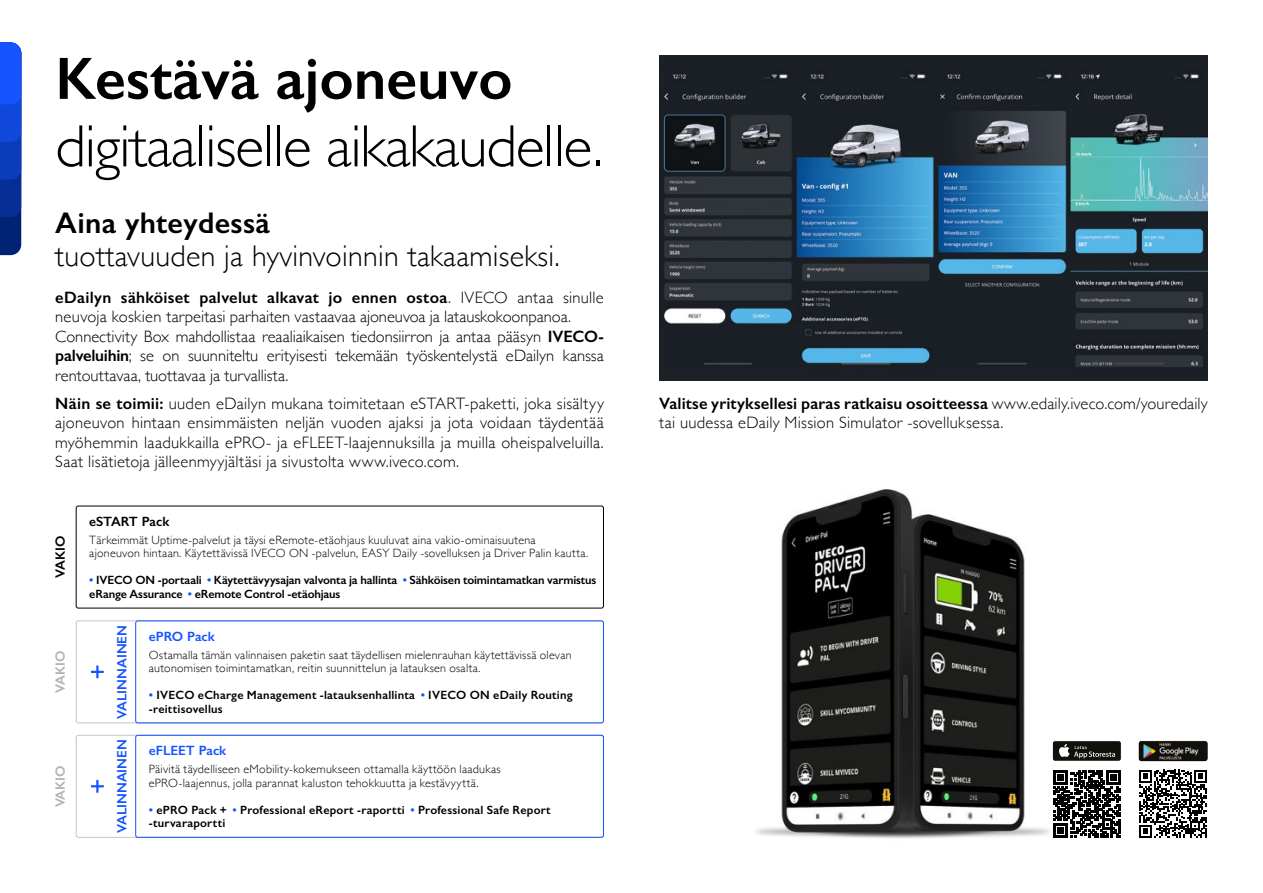
<style>
.page{position:relative;width:1263px;height:893px;background:#fff}
.page>*{position:absolute;margin:0;border:0;box-sizing:border-box;transform-origin:0 0}
.t1{font:300 60px "Gill Sans";letter-spacing:-.02em;color:#000}
.t2{font:600 60px "Gill Sans";color:#000}
.t3{font:300 30px "Gill Sans";letter-spacing:.01em;color:#000}
.t4{font:600 30px "Gill Sans";letter-spacing:.01em;color:#000}
.t5{font:300 16.5px/19.5px "Gill Sans";letter-spacing:.005em;color:#000}
.t6{font:600 13.5px "Gill Sans";color:#1554ff}
.t7{font:600 13.5px "Gill Sans";color:#000}
.t8{font:600 13.5px "Gill Sans";color:#b3b2b2}
.t9{font:300 12px/13.5px "Gill Sans";letter-spacing:.02em;color:#000}
.t10{font:600 12px/13.5px "Gill Sans";letter-spacing:.015em;color:#000}
.t11{font:600 12px/13.5px "Gill Sans";letter-spacing:-.01em;color:#000}
.s1{font-weight:600}
.s2{color:#1554ff}
</style>
<div class="page">
<svg style="left:0;top:43px;width:21px;height:212px;background:#0d3fc0"></svg>
<img style="left:756px;top:489px;width:294px;height:350px">
<img style="left:659px;top:55px;width:549px;height:325px">
<div style="left:76px;top:506px;width:528px;height:102px;border:1px solid #000;border-radius:2px"></div>
<div style="left:135px;top:620px;width:469px;height:103px;border:1px solid #1554ff;border-radius:2px"></div>
<div style="left:135px;top:735px;width:469px;height:103px;border:1px solid #1554ff;border-radius:2px"></div>
<svg style="left:91px;top:665px;width:13px;height:13px"></svg>
<svg style="left:91px;top:780px;width:13px;height:13px"></svg>
<svg style="left:1139px;top:770px;width:68px;height:68px"></svg>
<svg style="left:1053px;top:770px;width:68px;height:68px"></svg>
<svg style="left:1054px;top:770px;width:67px;height:67px"></svg>
<img style="left:1138px;top:741px;width:70px;height:20px">
<svg style="left:1052px;top:741px;width:69px;height:20px"></svg>
<h1 class="t2" style="left:55px;top:42px;width:459px">Kestävä ajoneuvo</h1>
<h1 class="t1" style="left:55px;top:99px;width:550px">digitaaliselle aikakaudelle.</h1>
<h2 class="t4" style="left:55px;top:205px;width:216px">Aina yhteydessä</h2>
<h2 class="t3" style="left:55px;top:233px;width:506px">tuottavuuden ja hyvinvoinnin takaamiseksi.</h2>
<p class="t5" style="left:55px;top:287px;width:550px"><span class="s1">eDailyn sähköiset palvelut alkavat jo ennen ostoa</span>. IVECO antaa sinulle neuvoja koskien tarpeitasi parhaiten vastaavaa ajoneuvoa ja latauskokoonpanoa.<br>Connectivity Box mahdollistaa reaaliaikaisen tiedonsiirron ja antaa pääsyn <span class="s1">IVECO&shy;palveluihin</span>; se on suunniteltu erityisesti tekemään työskentelystä eDailyn kanssa rentouttavaa, tuottavaa ja turvallista.</p>
<p class="t5" style="left:55px;top:393px;width:550px;text-align:justify"><span class="s1">Näin se toimii:</span> uuden eDailyn mukana toimitetaan eSTART-paketti, joka sisältyy ajoneuvon hintaan ensimmäisten neljän vuoden ajaksi ja jota voidaan täydentää myöhemmin laadukkailla ePRO- ja eFLEET-laajennuksilla ja muilla oheispalveluilla.<br>Saat lisätietoja jälleenmyyjältäsi ja sivustolta www.iveco.com.</p>
<p class="t5" style="left:659px;top:393px;width:550px"><span class="s1">Valitse yrityksellesi paras ratkaisu osoitteessa</span> www.edaily.iveco.com/youredaily tai uudessa eDaily Mission Simulator -sovelluksessa.</p>
<p class="t7" style="left:52px;top:578px;width:44px;rotate:-90deg">VAKIO</p>
<p class="t8" style="left:52px;top:693px;width:44px;rotate:-90deg">VAKIO</p>
<p class="t8" style="left:52px;top:807px;width:44px;rotate:-90deg">VAKIO</p>
<p class="t7" style="left:89px;top:513px;width:82px">eSTART Pack</p>
<p class="t9" style="left:89px;top:533px;width:500px">Tärkeimmät Uptime-palvelut ja täysi eRemote-etäohjaus kuuluvat aina vakio-ominaisuutena ajoneuvon hintaan. Käytettävissä IVECO ON -palvelun, EASY Daily -sovelluksen ja Driver Palin kautta.</p>
<p class="t11" style="left:89px;top:573px;width:509px"><span class="s2">•</span> IVECO ON -portaali <span class="s2">•</span> Käytettävyysajan valvonta ja hallinta <span class="s2">•</span> Sähköisen toimintamatkan varmistus eRange Assurance <span class="s2">•</span> eRemote Control -etäohjaus</p>
<p class="t6" style="left:149px;top:628px;width:67px">ePRO Pack</p>
<p class="t9" style="left:149px;top:647px;width:424px">Ostamalla tämän valinnaisen paketin saat täydellisen mielenrauhan käytettävissä olevan autonomisen toimintamatkan, reitin suunnittelun ja latauksen osalta.</p>
<p class="t10" style="left:149px;top:688px;width:425px"><span class="s2">•</span> IVECO eCharge Management -latauksenhallinta <span class="s2">•</span> IVECO ON eDaily Routing -reittisovellus</p>
<p class="t6" style="left:149px;top:743px;width:79px">eFLEET Pack</p>
<p class="t9" style="left:149px;top:762px;width:353px">Päivitä täydelliseen eMobility-kokemukseen ottamalla käyttöön laadukas ePRO-laajennus, jolla parannat kaluston tehokkuutta ja kestävyyttä.</p>
<p class="t10" style="left:149px;top:803px;width:403px"><span class="s2">•</span> ePRO Pack + <span class="s2">•</span> Professional eReport -raportti <span class="s2">•</span> Professional Safe Report -turvaraportti</p>
<p class="t6" style="left:114px;top:719px;width:95px;rotate:-90deg">VALINNAINEN</p>
<p class="t6" style="left:114px;top:833px;width:95px;rotate:-90deg">VALINNAINEN</p>
</div>
